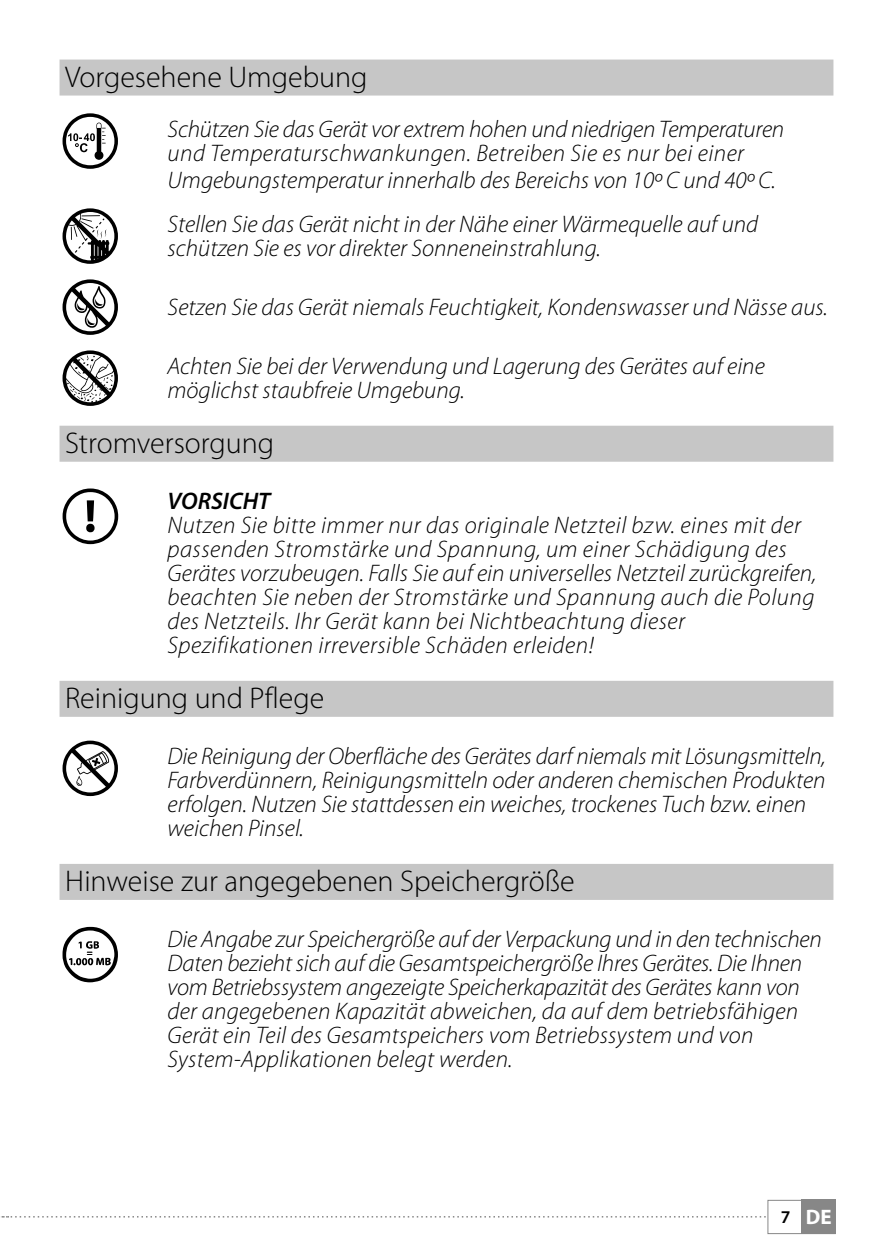
<style>
.page{position:relative;width:893px;height:1259px;background:#fff}
.page>*{position:absolute;margin:0;border:0;box-sizing:border-box;transform-origin:0 0}
.t1{font:300 30px "Myriad Pro";color:#000}
.t2{font:italic 300 24px/24px "Myriad Pro";color:#000}
.t3{font:italic 300 24px/24px "Myriad Pro";letter-spacing:.02em;color:#000}
.t4{font:italic 600 24px "Myriad Pro";color:#000}
.t5{font:700 21px "Myriad Pro";color:#fff}
.s1{font-weight:600;font-size:18px;color:#000}
</style>
<div class="page">
<div style="left:801px;top:1200px;width:35px;height:34px;background:#878787"></div>
<div style="left:767px;top:1200px;width:69px;height:34px;border:1px solid #878787"></div>
<svg style="left:1px;top:1216px;width:765px;height:1px"></svg>
<div style="left:60px;top:60px;width:773px;height:36px;background:#c6c6c6"></div>
<div style="left:60px;top:426px;width:773px;height:36px;background:#c6c6c6"></div>
<div style="left:60px;top:681px;width:773px;height:36px;background:#c6c6c6"></div>
<div style="left:60px;top:864px;width:773px;height:36px;background:#c6c6c6"></div>
<p class="t1" style="left:65px;top:61px;width:304px">Vorgesehene Umgebung</p>
<p class="t2" style="left:168px;top:117px;width:618px">Schützen Sie das Gerät vor extrem hohen und niedrigen Temperaturen und Temperaturschwankungen. Betreiben Sie es nur bei einer</p>
<p class="t2" style="left:168px;top:158px;width:610px;line-height:44.1px">Umgebungstemperatur innerhalb des Bereichs von 10º C und 40º C.<br>Stellen Sie das Gerät nicht in der Nähe einer Wärmequelle auf und</p>
<p class="t2" style="left:168px;top:236px;width:435px">schützen Sie es vor direkter Sonneneinstrahlung.</p>
<p class="t2" style="left:168px;top:295px;width:662px">Setzen Sie das Gerät niemals Feuchtigkeit, Kondenswasser und Nässe aus.</p>
<p class="t2" style="left:168px;top:354px;width:599px">Achten Sie bei der Verwendung und Lagerung des Gerätes auf eine möglichst staubfreie Umgebung.</p>
<p class="t1" style="left:65px;top:427px;width:211px">Stromversorgung</p>
<p class="t4" style="left:168px;top:485px;width:104px">VORSICHT</p>
<p class="t3" style="left:168px;top:513px;width:651px">Nutzen Sie bitte immer nur das originale Netzteil bzw. eines mit der passenden Stromstärke und Spannung, um einer Schädigung des Gerätes vorzubeugen. Falls Sie auf ein universelles Netzteil zurückgreifen, beachten Sie neben der Stromstärke und Spannung auch die Polung des Netzteils. Ihr Gerät kann bei Nichtbeachtung dieser Spezifikationen irreversible Schäden erleiden!</p>
<p class="t1" style="left:65px;top:682px;width:261px">Reinigung und Pflege</p>
<p class="t2" style="left:168px;top:744px;width:660px">Die Reinigung der Oberfläche des Gerätes darf niemals mit Lösungsmitteln, Farbverdünnern, Reinigungsmitteln oder anderen chemischen Produkten erfolgen. Nutzen Sie stattdessen ein weiches, trockenes Tuch bzw. einen weichen Pinsel.</p>
<p class="t1" style="left:65px;top:865px;width:511px">Hinweise zur angegebenen Speichergröße</p>
<p class="t2" style="left:168px;top:927px;width:656px">Die Angabe zur Speichergröße auf der Verpackung und in den technischen Daten bezieht sich auf die Gesamtspeichergröße Ihres Gerätes. Die Ihnen vom Betriebssystem angezeigte Speicherkapazität des Gerätes kann von der angegebenen Kapazität abweichen, da auf dem betriebsfähigen Gerät ein Teil des Gesamtspeichers vom Betriebssystem und von System-Applikationen belegt werden.</p>
<p class="t5" style="left:781px;top:1203px;width:52px"><span class="s1">7</span> DE</p>
</div>
